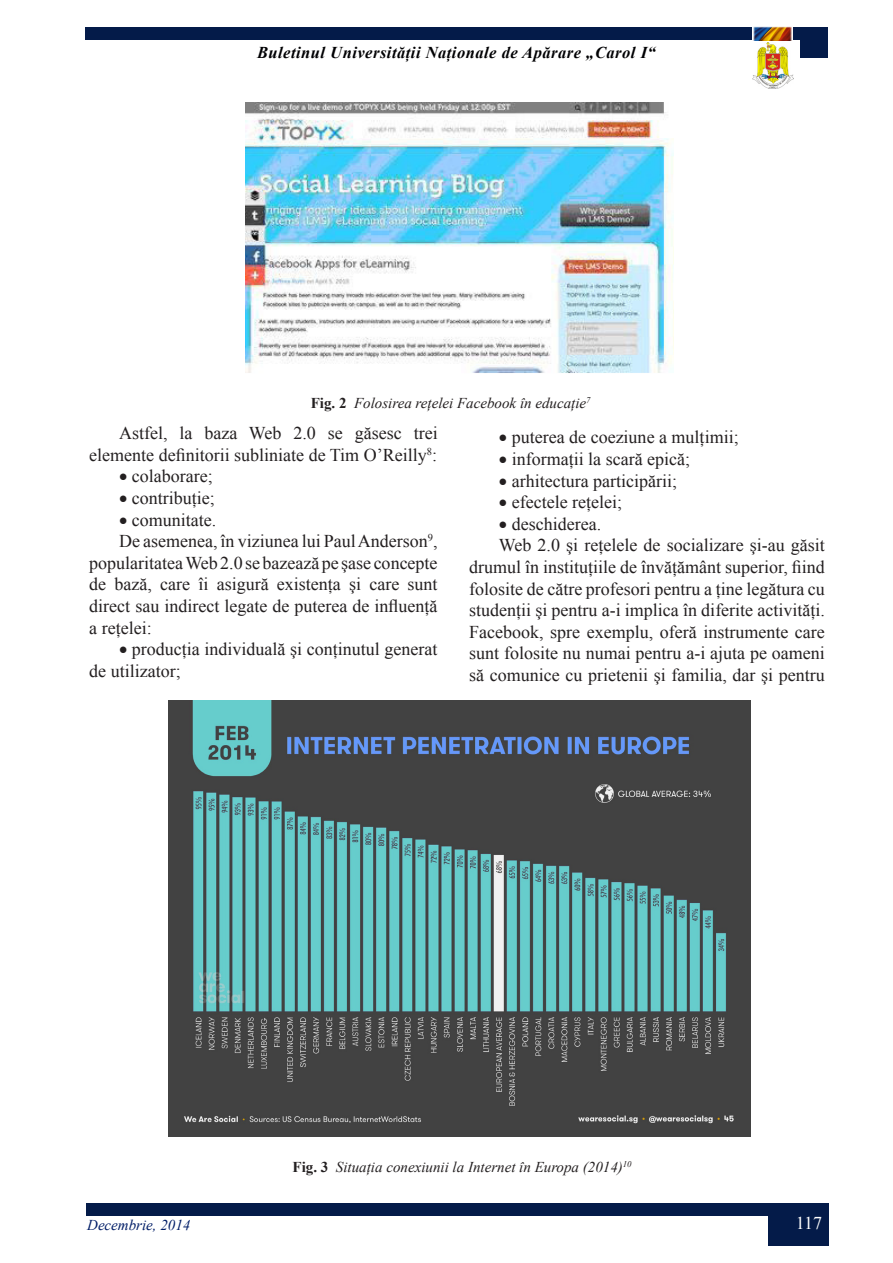
<style>
.page{position:relative;width:893px;height:1263px;background:#fff}
.page>*{position:absolute;margin:0;border:0;box-sizing:border-box;transform-origin:0 0}
.t1{font:18px/21.6px "Times New Roman";color:#231f20;text-align:justify}
.t2{font:18px "Times New Roman";color:#fff}
.t3{font:italic 700 16.5px "Times New Roman";letter-spacing:.03em;color:#000103}
.t4{font:italic 15px "Times New Roman";color:#231f20}
.t5{font:italic 15px "Times New Roman";color:#001d67}
.s1{font-weight:700;font-style:normal}
</style>
<div class="page">
<img style="left:753px;top:43px;width:40px;height:45px">
<div style="left:85px;top:27px;width:743px;height:13px;background:#041b49"></div>
<img style="left:752px;top:27px;width:40px;height:13px">
<div style="left:800px;top:36px;width:28px;height:22px;background:#041b49"></div>
<div style="left:87px;top:1203px;width:742px;height:13px;background:#041b49"></div>
<div style="left:768px;top:1216px;width:61px;height:29px;background:#041b49"></div>
<img style="left:245px;top:102px;width:429px;height:271px">
<img style="left:169px;top:700px;width:581px;height:436px">
<p class="t3" style="left:257px;top:41px;width:400px">Buletinul Universităţii Naţionale de Apărare „Carol I“</p>
<p class="t4" style="left:311px;top:392px;width:281px"><span class="s1">Fig. 2</span> Folosirea reţelei Facebook în educaţie<sup>7</sup></p>
<p class="t1" style="left:499px;top:426px;width:241px">• puterea de coeziune a mulţimii;</p>
<p class="t1" style="left:499px;top:448px;width:193px">• informaţii la scară epică;</p>
<p class="t1" style="left:499px;top:469px;width:180px">• arhitectura participării;</p>
<p class="t1" style="left:499px;top:491px;width:125px">• efectele reţelei;</p>
<p class="t1" style="left:499px;top:513px;width:104px">• deschiderea.</p>
<p class="t1" style="left:469px;top:534px;width:357px;text-indent:30px">Web 2.0 şi reţelele de socializare şi-au găsit drumul în instituţiile de învăţământ superior, fiind folosite de către profesori pentru a ţine legătura cu studenţii şi pentru a-i implica în diferite activităţi.<br>Facebook, spre exemplu, oferă instrumente care sunt folosite nu numai pentru a-i ajuta pe oameni să comunice cu prietenii şi familia, dar şi pentru</p>
<p class="t1" style="left:89px;top:422px;width:350px;text-align:right">Astfel, la baza Web 2.0 se găsesc trei elemente definitorii subliniate de Tim O’Reilly<sup>8</sup>:</p>
<p class="t1" style="left:119px;top:465px;width:95px">• colaborare;</p>
<p class="t1" style="left:119px;top:487px;width:97px">• contribuţie;</p>
<p class="t1" style="left:119px;top:508px;width:99px">• comunitate.</p>
<p class="t1" style="left:89px;top:530px;width:350px;text-indent:30px">De asemenea, în viziunea lui Paul Anderson<sup>9</sup>, popularitatea Web 2.0 se bazează pe şase concepte de bază, care îi asigură existenţa şi care sunt direct sau indirect legate de puterea de influenţă a reţelei:</p>
<p class="t1" style="left:89px;top:638px;width:350px;text-indent:30px">• producţia individuală şi conţinutul generat de utilizator;</p>
<p class="t4" style="left:293px;top:1157px;width:340px"><span class="s1">Fig. 3</span> Situaţia conexiunii la Internet în Europa (2014)<sup>10</sup></p>
<p class="t5" style="left:87px;top:1215px;width:105px">Decembrie, 2014</p>
<p class="t2" style="left:796px;top:1210px;width:28px">117</p>
</div>
